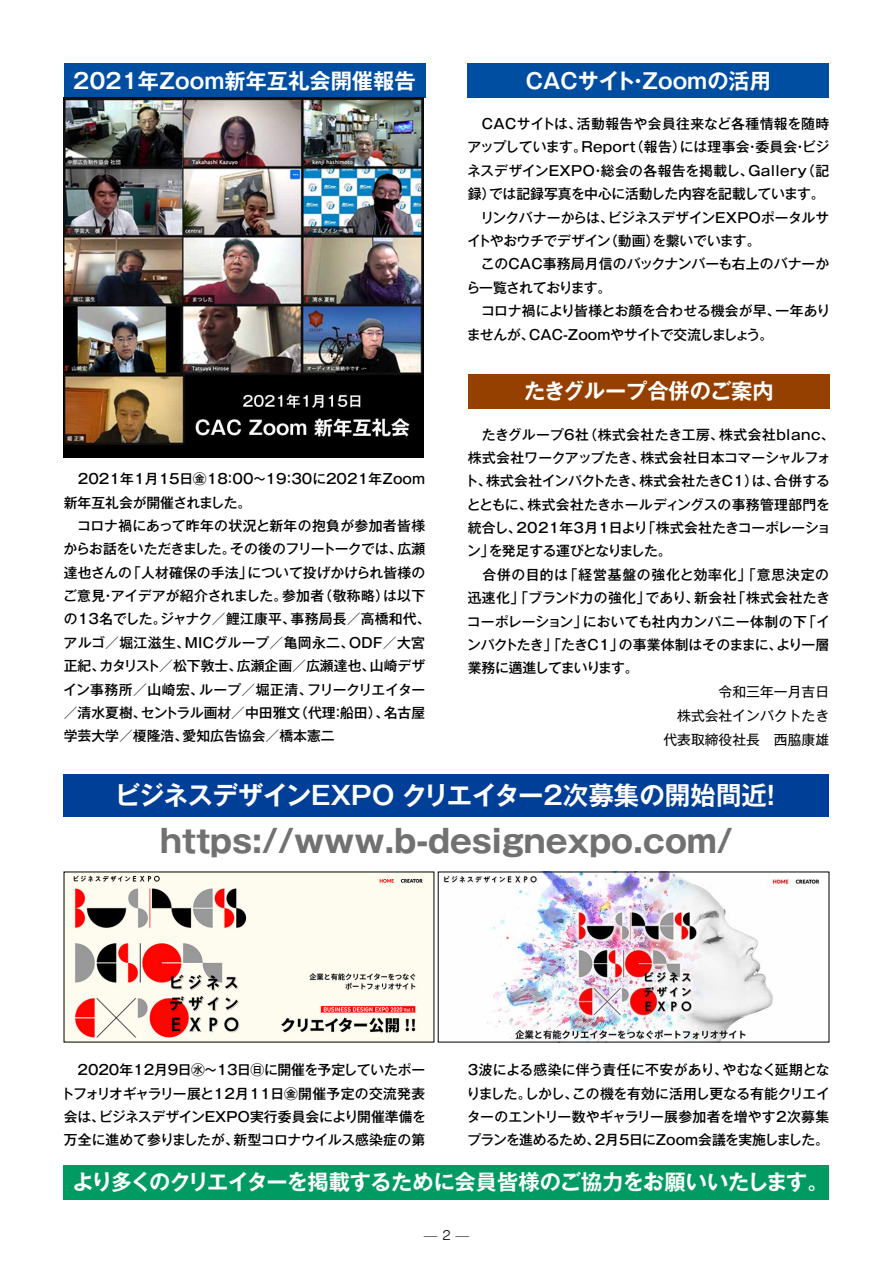
<style>
.page{position:relative;width:893px;height:1263px;background:#fff}
.page>*{position:absolute;margin:0;border:0;box-sizing:border-box;transform-origin:0 0}
.t1{font:700 31.95px "Gothic MB101 Pr 6";color:#727171}
.t2{font:700 25.5px "Gothic MB101 Pr 6 De";color:#fff}
.t3{font:700 21.3px "Gothic MB101 Pr 6 De";color:#fff}
.t4{font:700 21.3px "Gothic MB101 Pr 6 De";letter-spacing:-.03em;color:#fff}
.t5{font:500 13.8px/23.4px "Gothic MB101 Pr 6";color:#000}
.t6{font:500 13.8px "Gothic MB101 Pr 6";letter-spacing:.025em;color:#000}
.t7{font:500 13.8px/23.4px "Gothic MB101 Pr 6";letter-spacing:-.02em;color:#000}
.t8{font:500 13.8px "Gothic MB101 Pr 6";letter-spacing:.03em;color:#000}
.t9{font:500 13.8px/23.4px "Gothic MB101 Pr 6";letter-spacing:-.055em;color:#000}
.t10{font:500 13.8px "Gothic MB101 Pr 6";letter-spacing:-.045em;color:#000}
.t11{font:13.8px/24.2px "Gothic MB101 Pr 6";color:#000;text-align:right}
.t12{font:500 13.8px "Gothic MB101 Pr 6";letter-spacing:.02em;color:#000}
.t13{font:500 13.8px "Gothic MB101 Pr 6";letter-spacing:-.03em;color:#000}
.t14{font:500 13.8px "Gothic MB101 Pr 6";letter-spacing:-.025em;color:#000}
.t15{font:500 13.8px "Gothic MB101 Pr 6";letter-spacing:.035em;color:#000}
.t16{font:500 13.8px "Gothic MB101 Pr 6";letter-spacing:.06em;color:#000}
.t17{font:500 13.8px/23.4px "Gothic MB101 Pr 6";letter-spacing:-.05em;color:#000}
.t18{font:500 13.8px "Gothic MB101 Pr 6";letter-spacing:-.09em;color:#000}
.t19{font:500 13.8px "Gothic MB101 Pr 6";letter-spacing:-.065em;color:#000}
.t20{font:12.45px "Seurat Pro M";color:#000;scale:1.11 1}
</style>
<div class="page">
<div style="left:63px;top:774px;width:765px;height:42px;background:#003f98"></div>
<img style="left:66px;top:874px;width:366px;height:166px">
<img style="left:443px;top:874px;width:378px;height:166px">
<div style="left:64px;top:64px;width:361px;height:34px;background:#004ea2"></div>
<div style="left:468px;top:374px;width:362px;height:34px;background:#954000"></div>
<img style="left:64px;top:98px;width:360px;height:360px">
<div style="left:64px;top:1165px;width:765px;height:34px;background:#009b63"></div>
<div style="left:468px;top:64px;width:361px;height:34px;background:#004ea2"></div>
<h3 class="t3" style="left:73px;top:63px;width:344px">2021年Zoom新年互礼会開催報告</h3>
<p class="t5" style="left:64px;top:466px;width:363px">　2021年1月15日㊎1 8：00〜1 9：30に2021年Zoom</p>
<p class="t5" style="left:64px;top:490px;width:189px">新年互礼会が開催されました。</p>
<p class="t6" style="left:64px;top:514px;width:363px">　コロナ禍にあって昨年の状況と新年の抱負が参加者皆様</p>
<p class="t5" style="left:397px;top:537px;width:29px">広瀬</p>
<p class="t10" style="left:230px;top:538px;width:174px">その後のフリートークでは、</p>
<p class="t13" style="left:64px;top:538px;width:174px">からお話をいただきました。</p>
<p class="t5" style="left:127px;top:560px;width:127px">「人材確保の手法」</p>
<p class="t5" style="left:248px;top:560px;width:179px">について投げかけられ皆様の</p>
<p class="t5" style="left:64px;top:560px;width:70px">達也さんの</p>
<p class="t5" style="left:63px;top:583px;width:226px">ご意見アイデアが紹介されました。</p>
<p class="t5" style="left:318px;top:583px;width:72px">（敬称略）</p>
<p class="t5" style="left:282px;top:583px;width:44px">参加者</p>
<p class="t5" style="left:383px;top:583px;width:44px">は以下</p>
<p class="t5" style="left:101px;top:583px;width:15px">・</p>
<p class="t7" style="left:160px;top:607px;width:137px">ジャナク／鯉江康平、</p>
<p class="t5" style="left:64px;top:607px;width:104px">の13名でした。</p>
<p class="t5" style="left:291px;top:607px;width:142px">事務局長／高橋和代、</p>
<p class="t6" style="left:185px;top:631px;width:171px">MICグループ／亀岡永二、</p>
<p class="t5" style="left:63px;top:630px;width:128px">アルゴ／堀江滋生、</p>
<p class="t5" style="left:349px;top:630px;width:78px">ODF／大宮</p>
<p class="t5" style="left:370px;top:653px;width:57px">山崎デザ</p>
<p class="t5" style="left:64px;top:653px;width:43px">正紀、</p>
<p class="t5" style="left:237px;top:653px;width:140px">広瀬企画／広瀬達也、</p>
<p class="t18" style="left:99px;top:654px;width:144px">カタリスト／松下敦士、</p>
<p class="t5" style="left:199px;top:677px;width:115px">ループ／堀正清、</p>
<p class="t15" style="left:64px;top:678px;width:142px">イン事務所／山崎宏、</p>
<p class="t9" style="left:307px;top:677px;width:120px">フリークリエイター</p>
<p class="t5" style="left:384px;top:700px;width:43px">名古屋</p>
<p class="t5" style="left:294px;top:700px;width:96px">（代理船田）、</p>
<p class="t5" style="left:141px;top:700px;width:161px">セントラル画材／中田雅文</p>
<p class="t5" style="left:64px;top:700px;width:84px">／清水夏樹、</p>
<p class="t5" style="left:331px;top:700px;width:15px">：</p>
<p class="t5" style="left:183px;top:724px;width:154px">愛知広告協会／橋本憲二</p>
<p class="t5" style="left:64px;top:724px;width:126px">学芸大学／榎隆浩、</p>
<h3 class="t3" style="left:526px;top:63px;width:247px">CACサイト Zoomの活用</h3>
<h3 class="t3" style="left:627px;top:63px;width:23px">・</h3>
<p class="t8" style="left:577px;top:112px;width:254px">活動報告や会員往来など各種情報を随時</p>
<p class="t12" style="left:468px;top:112px;width:116px">　CACサイトは、</p>
<p class="t10" style="left:467px;top:136px;width:121px">アップしています。</p>
<p class="t12" style="left:680px;top:136px;width:151px">には理事会委員会ビジ</p>
<p class="t5" style="left:630px;top:135px;width:58px">（報告）</p>
<p class="t5" style="left:581px;top:135px;width:56px">Report</p>
<p class="t5" style="left:746px;top:135px;width:15px">・</p>
<p class="t5" style="left:793px;top:135px;width:15px">・</p>
<p class="t8" style="left:467px;top:159px;width:288px">ネスデザインEXPO 総会の各報告を掲載し、</p>
<p class="t5" style="left:801px;top:158px;width:30px">（記</p>
<p class="t8" style="left:748px;top:159px;width:60px">Gallery</p>
<p class="t5" style="left:489px;top:158px;width:337px;text-indent:102px">・<br>では記録写真を中心に活動した内容を記載しています。</p>
<p class="t5" style="left:468px;top:182px;width:29px">録）</p>
<p class="t5" style="left:608px;top:205px;width:223px">ビジネスデザインEXPOポータルサ</p>
<p class="t10" style="left:468px;top:206px;width:148px">　リンクバナーからは、</p>
<p class="t14" style="left:467px;top:229px;width:145px">イトやおウチでデザイン</p>
<p class="t5" style="left:468px;top:252px;width:363px">　このCAC事務局月信のバックナンバーも右上のバナーか</p>
<p class="t19" style="left:466px;top:276px;width:146px">ら一覧されております。</p>
<p class="t5" style="left:776px;top:298px;width:56px">一年あり</p>
<p class="t5" style="left:604px;top:228px;width:57px">（動画）</p>
<p class="t13" style="left:653px;top:229px;width:109px">を繫いでいます。</p>
<p class="t7" style="left:529px;top:298px;width:253px;text-indent:-62px">　コロナ禍により皆様とお顔を合わせる機会が早、<br>CAC-Zoomやサイトで交流しましょう。</p>
<p class="t5" style="left:467px;top:322px;width:69px">ませんが、</p>
<h3 class="t3" style="left:524px;top:373px;width:251px">たきグループ合併のご案内</h3>
<p class="t15" style="left:719px;top:423px;width:117px">株式会社blanc、</p>
<p class="t5" style="left:640px;top:422px;width:192px;text-indent:-173px">　たきグループ6 （社 株式会社たき工房、<br>株式会社日本コマーシャルフォ</p>
<p class="t5" style="left:468px;top:445px;width:179px">株式会社ワークアップたき、</p>
<p class="t5" style="left:639px;top:469px;width:142px">株式会社たきC1 は）、</p>
<p class="t5" style="left:774px;top:469px;width:57px">合併する</p>
<p class="t14" style="left:486px;top:470px;width:160px">株式会社インパクトたき、</p>
<p class="t5" style="left:465px;top:469px;width:28px">ト、</p>
<p class="t6" style="left:527px;top:493px;width:304px">株式会社たきホールディングスの事務管理部門を</p>
<p class="t5" style="left:467px;top:492px;width:67px">とともに、</p>
<p class="t5" style="left:642px;top:515px;width:191px">「株式会社たきコーポレーショ</p>
<p class="t17" style="left:489px;top:515px;width:184px;text-indent:-21px">統合し、<br>を発足する運びとなりました。</p>
<p class="t12" style="left:516px;top:516px;width:133px">2021年3月1日より</p>
<p class="t5" style="left:467px;top:539px;width:29px">ン」</p>
<p class="t5" style="left:468px;top:562px;width:102px">　合併の目的は</p>
<p class="t16" style="left:564px;top:563px;width:267px">「経営基盤の強化と効率化」「意思決定の</p>
<p class="t8" style="left:468px;top:586px;width:184px">迅速化」「ブランド力の強化」</p>
<p class="t5" style="left:732px;top:585px;width:99px">「株式会社たき</p>
<p class="t5" style="left:694px;top:585px;width:44px">新会社</p>
<p class="t5" style="left:645px;top:585px;width:55px">であり、</p>
<p class="t5" style="left:467px;top:609px;width:122px">コーポレーション」</p>
<p class="t5" style="left:802px;top:609px;width:29px">「イ</p>
<p class="t6" style="left:583px;top:610px;width:226px">においても社内カンパニー体制の下</p>
<p class="t9" style="left:467px;top:632px;width:173px">ンパクトたき」「たきC1」業務に邁進してまいります。</p>
<p class="t5" style="left:619px;top:632px;width:165px">の事業体制はそのままに、</p>
<p class="t5" style="left:776px;top:632px;width:55px">より一層</p>
<p class="t11" style="left:663px;top:678px;width:167px">令和三年一月吉日<br>株式会社インパクトたき代表取締役社長　西脇康雄</p>
<h2 class="t2" style="left:115px;top:774px;width:654px">ビジネスデザインEXPO クリエイター2次募集の開始間近</h2>
<h2 class="t2" style="left:758px;top:774px;width:27px">!</h2>
<h1 class="t1" style="left:160px;top:814px;width:574px">https://www b. -designexpo.com/</h1>
<p class="t5" style="left:61px;top:1057px;width:366px;text-align:right">　2020年12月9日㊌〜13日㊐に開催を予定していたポートフォリオギャラリー展と12月11日㊎開催予定の交流発表ビジネスデザインEXPO実行委員会により開催準備を</p>
<p class="t5" style="left:64px;top:1104px;width:43px">会は、</p>
<p class="t5" style="left:234px;top:1128px;width:193px">新型コロナウイルス感染症の第</p>
<p class="t5" style="left:64px;top:1128px;width:177px">万全に進めて参りましたが、</p>
<p class="t5" style="left:572px;top:1057px;width:259px;text-indent:-105px">3波による感染に伴う責任に不安があり、<br>この機を有効に活用し更なる有能クリエイ</p>
<p class="t13" style="left:723px;top:1058px;width:108px">やむなく延期とな</p>
<p class="t5" style="left:467px;top:1081px;width:67px">りました。</p>
<p class="t5" style="left:467px;top:1104px;width:364px">ターのエントリー数やギャラリー展参加者を増やす２次募集</p>
<p class="t7" style="left:595px;top:1128px;width:236px">2月5日にZoom会議を実施しました。</p>
<p class="t5" style="left:525px;top:1081px;width:55px">しかし、</p>
<p class="t9" style="left:467px;top:1128px;width:134px">プランを進めるため、</p>
<h3 class="t4" style="left:72px;top:1164px;width:758px">より多くのクリエイターを掲載するために会員皆様のご協力をお願いいたします。</h3>
<p class="t20" style="left:424px;top:1227px;width:43px">— 2 —</p>
</div>
